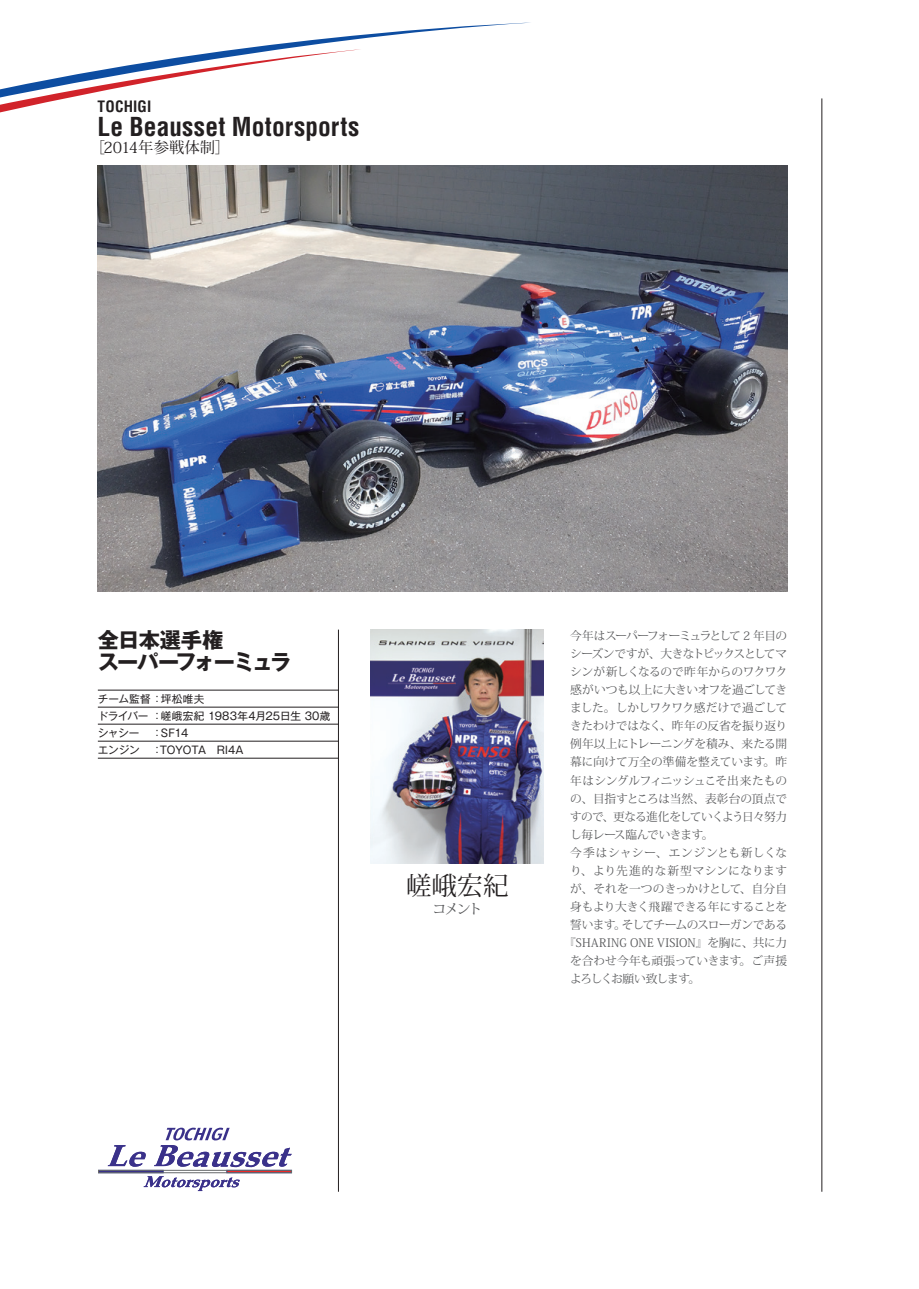
<style>
.page{position:relative;width:919px;height:1289px;background:#fff}
.page>*{position:absolute;margin:0;border:0;box-sizing:border-box;transform-origin:0 0}
.t1{font:700 condensed 25.5px "Helvetica";letter-spacing:.005em;color:#231f20}
.t2{font:25.5px "Koz Min Pro";color:#231f20}
.t3{font:700 21.3px/21.3px "Gothic MB101 Pro";letter-spacing:-.06em;color:#231f20}
.t4{font:15.3px "Koz Min Pro";letter-spacing:-.005em;color:#231f20}
.t5{font:700 condensed 15.3px "Helvetica";letter-spacing:.01em;color:#231f20}
.t6{font:13.8px "Koz Min Pro";color:#57585a}
.t7{font:11.7px/18px "Koz Min Pro";letter-spacing:-.025em;color:#57585a;text-align:right}
.t8{font:11.7px "Koz Min Pro";letter-spacing:.005em;color:#57585a}
.t9{font:11.7px "Koz Min Pro";letter-spacing:-.06em;color:#57585a}
.t10{font:11.7px "Koz Min Pro";letter-spacing:.055em;color:#57585a}
.t11{font:11.7px "Koz Min Pro";letter-spacing:.035em;color:#57585a}
.t12{font:11.7px "Koz Min Pro";letter-spacing:-.055em;color:#57585a}
.t13{font:11.7px "Koz Min Pro";letter-spacing:-.085em;color:#57585a}
.t14{font:10.65px "Gothic MB101 Pro";letter-spacing:-.01em;color:#231f20}
.t15{font:10.65px/17px "Gothic MB101 Pro";letter-spacing:.025em;color:#231f20}
.t16{font:10.65px/17px "Gothic MB101 Pro";letter-spacing:-.045em;color:#231f20}
</style>
<div class="page">
<svg style="left:108px;top:1145px;width:38px;height:21px"></svg>
<svg style="left:154px;top:1127px;width:138px;height:40px"></svg>
<svg style="left:144px;top:1176px;width:96px;height:14px"></svg>
<div style="left:98px;top:1170px;width:193px;height:2px;border:1px solid #67696b"></div>
<hr style="left:821px;top:98px;width:1px;height:1093px;background:#231f20">
<hr style="left:338px;top:629px;width:1px;height:562px;background:#231f20">
<img style="left:370px;top:629px;width:173px;height:234px">
<img style="left:98px;top:166px;width:689px;height:425px">
<hr style="left:98px;top:689px;width:241px;height:1px;background:#231f20">
<hr style="left:98px;top:706px;width:241px;height:1px;background:#231f20">
<hr style="left:98px;top:723px;width:241px;height:1px;background:#231f20">
<hr style="left:98px;top:740px;width:241px;height:1px;background:#231f20">
<hr style="left:98px;top:757px;width:241px;height:1px;background:#231f20">
<svg style="left:0;top:23px;width:525px;height:90px"></svg>
<h3 class="t5" style="left:97px;top:97px;width:55px">TOCHIGI</h3>
<h1 class="t1" style="left:97px;top:111px;width:263px">Le Beausset Motorsports</h1>
<h3 class="t4" style="left:90px;top:136px;width:142px">［2014年参戦体制[</h3>
<h2 class="t3" style="left:98px;top:627px;width:195px">全日本選手権<br>スーパーフォーミュラ</h2>
<p class="t14" style="left:161px;top:690px;width:45px">坪松唯夫</p>
<p class="t15" style="left:161px;top:688px;width:171px;text-indent:-63px">チーム監督：<br>嵯峨宏紀 1983年4月25日生 30歳</p>
<p class="t16" style="left:161px;top:705px;width:29px;text-indent:-63px">ドライバー：<br>SF14</p>
<p class="t14" style="left:98px;top:724px;width:43px">シャシー</p>
<p class="t14" style="left:152px;top:724px;width:12px">：</p>
<p class="t14" style="left:98px;top:741px;width:44px">エンジン</p>
<p class="t14" style="left:160px;top:741px;width:85px">TOYOTA　RI4A</p>
<p class="t14" style="left:152px;top:741px;width:12px">：</p>
<h1 class="t2" style="left:406px;top:867px;width:104px">嵯峨宏紀</h1>
<p class="t6" style="left:432px;top:899px;width:51px">コメント</p>
<p class="t7" style="left:570px;top:626px;width:218px">今年はスーパーフォーミュラとして 2 年目のシーズンですが、大きなトピックスとしてマシンが新しくなるので昨年からのワクワク感がいつも以上に大きいオフを過ごしてきました。しかしワクワク感だけで過ごしてきたわけではなく、昨年の反省を振り返り例年以上にトレーニングを積み、来たる開。昨</p>
<p class="t7" style="left:570px;top:752px;width:197px">幕に向けて万全の準備を整えています</p>
<p class="t7" style="left:570px;top:770px;width:218px">年はシングルフィニッシュこそ出来たもの</p>
<p class="t7" style="left:570px;top:788px;width:218px">の、目指すところは当然、表彰台の頂点で</p>
<p class="t9" style="left:570px;top:808px;width:218px">すので、更なる進化をしていくよう日々努力</p>
<p class="t7" style="left:701px;top:825px;width:13px">。</p>
<p class="t7" style="left:570px;top:825px;width:135px">し毎レース臨んでいきます</p>
<p class="t10" style="left:570px;top:844px;width:218px">今季はシャシー、エンジンとも新しくな</p>
<p class="t11" style="left:570px;top:862px;width:218px">り、より先進的な新型マシンになります</p>
<p class="t8" style="left:570px;top:880px;width:218px">が、それを一つのきっかけとして、自分自</p>
<p class="t7" style="left:570px;top:897px;width:218px">身もより大きく飛躍できる年にすることを</p>
<p class="t12" style="left:622px;top:916px;width:167px">そしてチームのスローガンである</p>
<p class="t7" style="left:614px;top:915px;width:13px">。</p>
<p class="t7" style="left:570px;top:915px;width:47px">誓います</p>
<p class="t8" style="left:564px;top:934px;width:224px">『SHARING ONE VISION』を胸に、共に力</p>
<p class="t7" style="left:739px;top:951px;width:49px">。ご声援</p>
<p class="t7" style="left:688px;top:951px;width:55px;text-align:left;text-indent:-118px">を合わせ今年も頑張っていきます。</p>
<p class="t13" style="left:570px;top:970px;width:121px">よろしくお願い致します</p>
</div>
